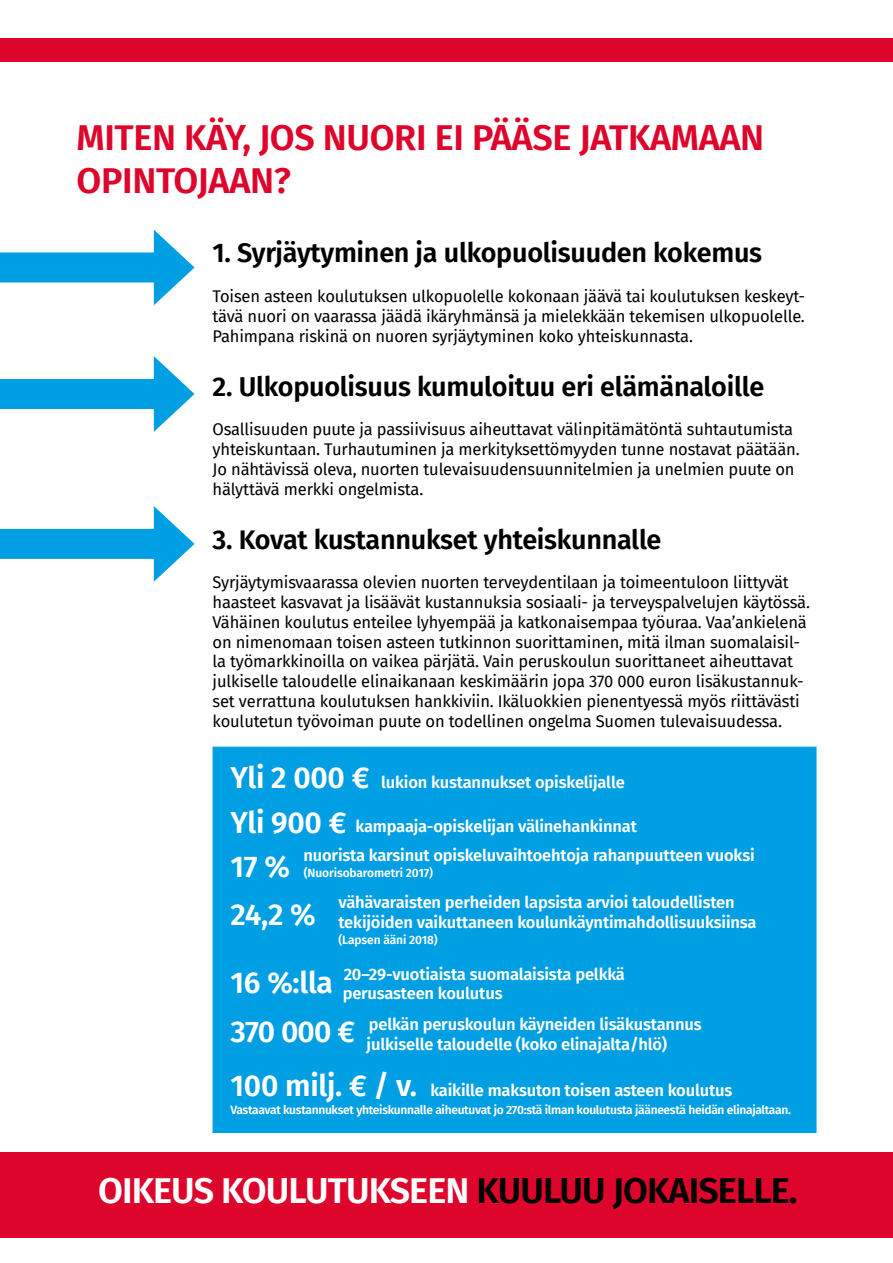
<style>
.page{position:relative;width:893px;height:1263px;background:#fff}
.page>*{position:absolute;margin:0;border:0;box-sizing:border-box;transform-origin:0 0}
.t1{font:600 36px/43.2px "Fira Sans";letter-spacing:-.01em;color:#dd052b}
.t2{font:600 36px "Fira Sans";letter-spacing:-.025em;color:#fff}
.t3{font:600 30px "Fira Sans";letter-spacing:-.01em;color:#fff}
.t4{font:600 27px "Fira Sans";letter-spacing:-.01em;color:#000}
.t5{font:16.5px/19.8px "Fira Sans";letter-spacing:-.01em;color:#000}
.t6{font:600 16.5px/19.8px "Fira Sans";letter-spacing:-.01em;color:#fff}
.t7{font:600 12px "Fira Sans";letter-spacing:-.025em;color:#fff}
.s1{font-size:30px}
.s2{color:#000}
</style>
<div class="page">
<div style="left:0;top:1152px;width:893px;height:85px;background:#dd052b"></div>
<div style="left:0;top:38px;width:893px;height:24px;background:#dd052b"></div>
<div style="left:0;top:252px;width:168px;height:30px;background:#009fe3"></div>
<svg style="left:154px;top:230px;width:41px;height:75px"></svg>
<div style="left:0;top:379px;width:168px;height:30px;background:#009fe3"></div>
<svg style="left:154px;top:356px;width:41px;height:76px"></svg>
<div style="left:0;top:529px;width:168px;height:30px;background:#009fe3"></div>
<svg style="left:154px;top:506px;width:41px;height:76px"></svg>
<div style="left:213px;top:747px;width:603px;height:386px;background:#009fe3;border:1px solid #009fe3"></div>
<h1 class="t1" style="left:77px;top:113px;width:689px">MITEN KÄY, JOS NUORI EI PÄÄSE JATKAMAAN<br>OPINTOJAAN?</h1>
<h3 class="t4" style="left:213px;top:231px;width:551px">1. Syrjäytyminen ja ulkopuolisuuden kokemus</h3>
<p class="t5" style="left:213px;top:286px;width:594px;text-align:justify">Toisen asteen koulutuksen ulkopuolelle kokonaan jäävä tai koulutuksen keskeyt&shy;tävä nuori on vaarassa jäädä ikäryhmänsä ja mielekkään tekemisen ulkopuolelle.<br>Pahimpana riskinä on nuoren syrjäytyminen koko yhteiskunnasta.</p>
<h3 class="t4" style="left:213px;top:364px;width:553px">2. Ulkopuolisuus kumuloituu eri elämänaloille</h3>
<p class="t5" style="left:213px;top:419px;width:588px">Osallisuuden puute ja passiivisuus aiheuttavat välinpitämätöntä suhtautumista yhteiskuntaan. Turhautuminen ja merkityksettömyyden tunne nostavat päätään.<br>Jo nähtävissä oleva, nuorten tulevaisuudensuunnitelmien ja unelmien puute on hälyttävä merkki ongelmista.</p>
<h3 class="t4" style="left:213px;top:517px;width:450px">3. Kovat kustannukset yhteiskunnalle</h3>
<p class="t5" style="left:213px;top:572px;width:599px">Syrjäytymisvaarassa olevien nuorten terveydentilaan ja toimeentuloon liittyvät haasteet kasvavat ja lisäävät kustannuksia sosiaali- ja terveyspalvelujen käytössä.<br>Vähäinen koulutus enteilee lyhyempää ja katkonaisempaa työuraa. Vaa’ankielenä on nimenomaan toisen asteen tutkinnon suorittaminen, mitä ilman suomalaisil&shy;la työmarkkinoilla on vaikea pärjätä. Vain peruskoulun suorittaneet aiheuttavat julkiselle taloudelle elinaikanaan keskimäärin jopa 370 000 euron lisäkustannuk&shy;set verrattuna koulutuksen hankkiviin. Ikäluokkien pienentyessä myös riittävästi koulutetun työvoiman puute on todellinen ongelma Suomen tulevaisuudessa.</p>
<h2 class="t3" style="left:230px;top:753px;width:140px">Yli 2 000 €</h2>
<p class="t6" style="left:381px;top:771px;width:245px">lukion kustannukset opiskelijalle</p>
<p class="t6" style="left:230px;top:815px;width:408px"><span class="s1">Yli 900 €</span> kampaaja-opiskelijan välinehankinnat</p>
<h2 class="t3" style="left:230px;top:841px;width:61px">17 %</h2>
<p class="t6" style="left:303px;top:844px;width:453px">nuorista karsinut opiskeluvaihtoehtoja rahanpuutteen vuoksi</p>
<p class="t7" style="left:304px;top:863px;width:131px">(Nuorisobarometri 2017)</p>
<h2 class="t3" style="left:230px;top:890px;width:87px">24,2 %</h2>
<p class="t6" style="left:338px;top:891px;width:420px">vähävaraisten perheiden lapsista arvioi taloudellisten tekijöiden vaikuttaneen koulunkäyntimahdollisuuksiinsa</p>
<p class="t7" style="left:339px;top:930px;width:101px">(Lapsen ääni 2018)</p>
<h2 class="t3" style="left:230px;top:958px;width:104px">16 %:lla</h2>
<p class="t6" style="left:343px;top:963px;width:284px">20–29-vuotiaista suomalaisista pelkkä perusasteen koulutus</p>
<h2 class="t3" style="left:230px;top:1007px;width:126px">370 000 €</h2>
<p class="t6" style="left:367px;top:1014px;width:337px">pelkän peruskoulun käyneiden lisäkustannus julkiselle taloudelle (koko elinajalta/hlö)</p>
<h2 class="t3" style="left:230px;top:1061px;width:188px">100 milj. € / v.</h2>
<p class="t6" style="left:430px;top:1079px;width:304px">kaikille maksuton toisen asteen koulutus</p>
<p class="t7" style="left:230px;top:1100px;width:562px">Vastaavat kustannukset yhteiskunnalle aiheutuvat jo 270:stä ilman koulutusta jääneestä heidän elinajaltaan.</p>
<h1 class="t2" style="left:98px;top:1160px;width:701px">OIKEUS KOULUTUKSEEN <span class="s2">KUULUU JOKAISELLE.</span></h1>
</div>
